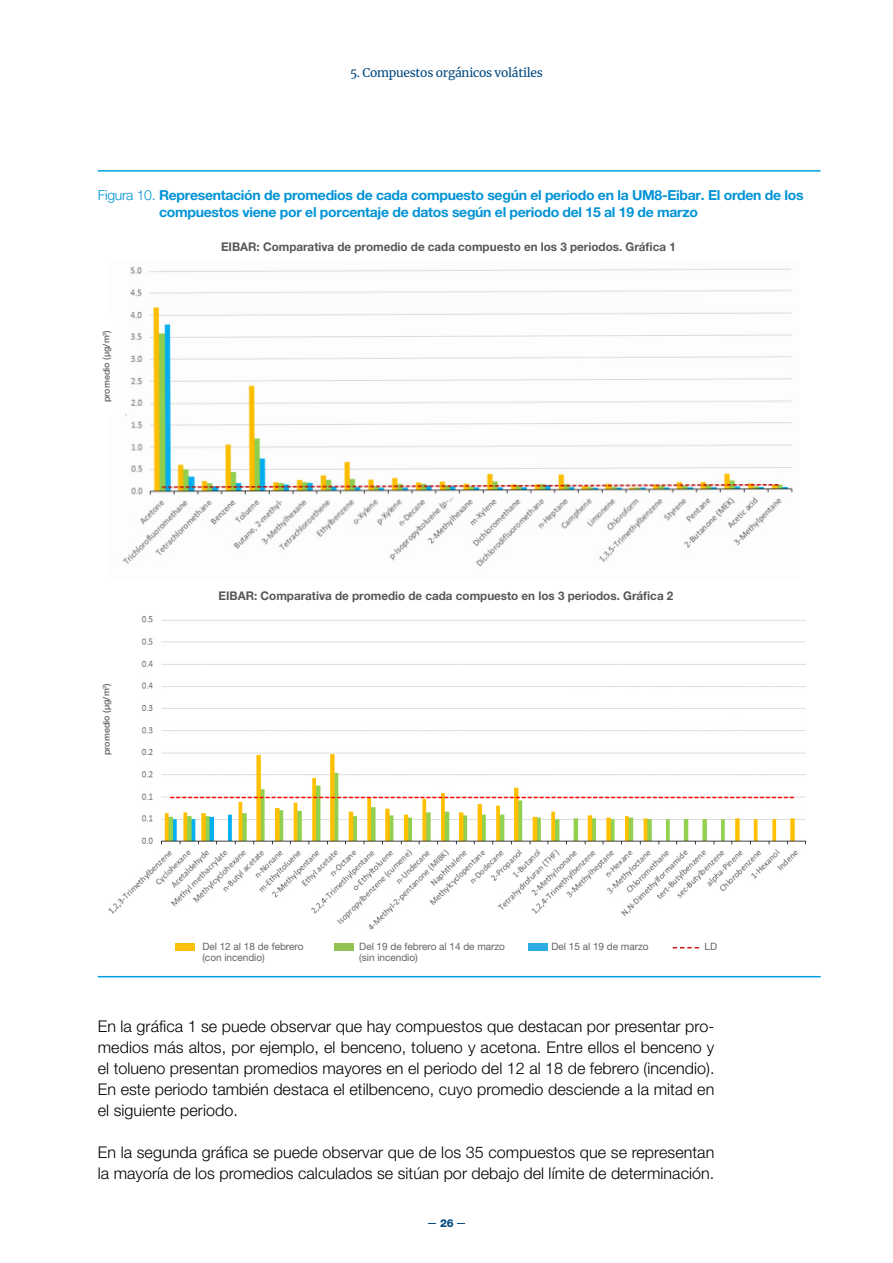
<style>
.page{position:relative;width:893px;height:1263px;background:#fff}
.page>*{position:absolute;margin:0;border:0;box-sizing:border-box;transform-origin:0 0}
.t1{font:300 16.2px/21px "Helvetica Neue LT Pro";letter-spacing:.005em;color:#000;text-align:justify}
.t2{font:700 13.8px/16.5px "Helvetica Neue LT Pro";letter-spacing:-.02em;color:#0093d5}
.t3{font:700 12px "Helvetica Neue LT Pro";color:#575756}
.t4{font:12px "Merriweather";letter-spacing:-.02em;color:#00497f}
.t5{font:800 10.95px "Helvetica Neue LT Pro";color:#00497f}
.t6{font:10.2px/10.8px "Helvetica Neue LT Pro";letter-spacing:-.005em;color:#646363}
.t7{font:500 9px "Helvetica Neue LT Pro";color:#646363}
.s1{font-weight:300}
</style>
<div class="page">
<img style="left:108px;top:616px;width:698px;height:314px">
<img style="left:122px;top:267px;width:671px;height:300px">
<div style="left:103px;top:668px;width:12px;height:102px;background:#fff"></div>
<hr style="left:98px;top:170px;width:723px;height:2px;background:#009fe3">
<hr style="left:98px;top:976px;width:723px;height:1px;background:#009fe3">
<div style="left:176px;top:943px;width:19px;height:7px;background:#fcc00a"></div>
<div style="left:335px;top:943px;width:19px;height:7px;background:#93c256"></div>
<div style="left:529px;top:943px;width:19px;height:7px;background:#2eabe3"></div>
<svg style="left:673px;top:947px;width:26px;height:1px"></svg>
<p class="t4" style="left:350px;top:64px;width:194px">5. Compuestos orgánicos volátiles</p>
<p class="t2" style="left:159px;top:187px;width:646px;text-indent:-61px"><span class="s1">Figura 10.</span> Representación de promedios de cada compuesto según el periodo en la UM8-Eibar. El orden de los compuestos viene por el porcentaje de datos según el periodo del 15 al 19 de marzo</p>
<p class="t3" style="left:221px;top:239px;width:456px">EIBAR: Comparativa de promedio de cada compuesto en los 3 periodos. Gráfica 1</p>
<p class="t7" style="left:101px;top:402px;width:74px;rotate:-90deg">promedio (µg/m<sup>3</sup>)</p>
<p class="t7" style="left:101px;top:755px;width:74px;rotate:-90deg">promedio (µg/m<sup>3</sup>)</p>
<p class="t3" style="left:219px;top:588px;width:456px">EIBAR: Comparativa de promedio de cada compuesto en los 3 periodos. Gráfica 2</p>
<p class="t6" style="left:202px;top:941px;width:103px">Del 12 al 18 de febrero (con incendio)</p>
<p class="t6" style="left:359px;top:941px;width:147px">Del 19 de febrero al 14 de marzo (sin incendio)</p>
<p class="t6" style="left:551px;top:941px;width:99px">Del 15 al 19 de marzo</p>
<p class="t6" style="left:705px;top:941px;width:14px">LD</p>
<p class="t1" style="left:98px;top:1015px;width:618px">En la gráfica 1 se puede observar que hay compuestos que destacan por presentar pro&shy;medios más altos, por ejemplo, el benceno, tolueno y acetona. Entre ellos el benceno y el tolueno presentan promedios mayores en el periodo del 12 al 18 de febrero (incendio).<br>En este periodo también destaca el etilbenceno, cuyo promedio desciende a la mitad en el siguiente periodo.</p>
<p class="t1" style="left:98px;top:1141px;width:618px">En la segunda gráfica se puede observar que de los 35 compuestos que se representan la mayoría de los promedios calculados se sitúan por debajo del límite de determinación.</p>
<p class="t5" style="left:440px;top:1217px;width:15px">26</p>
</div>
